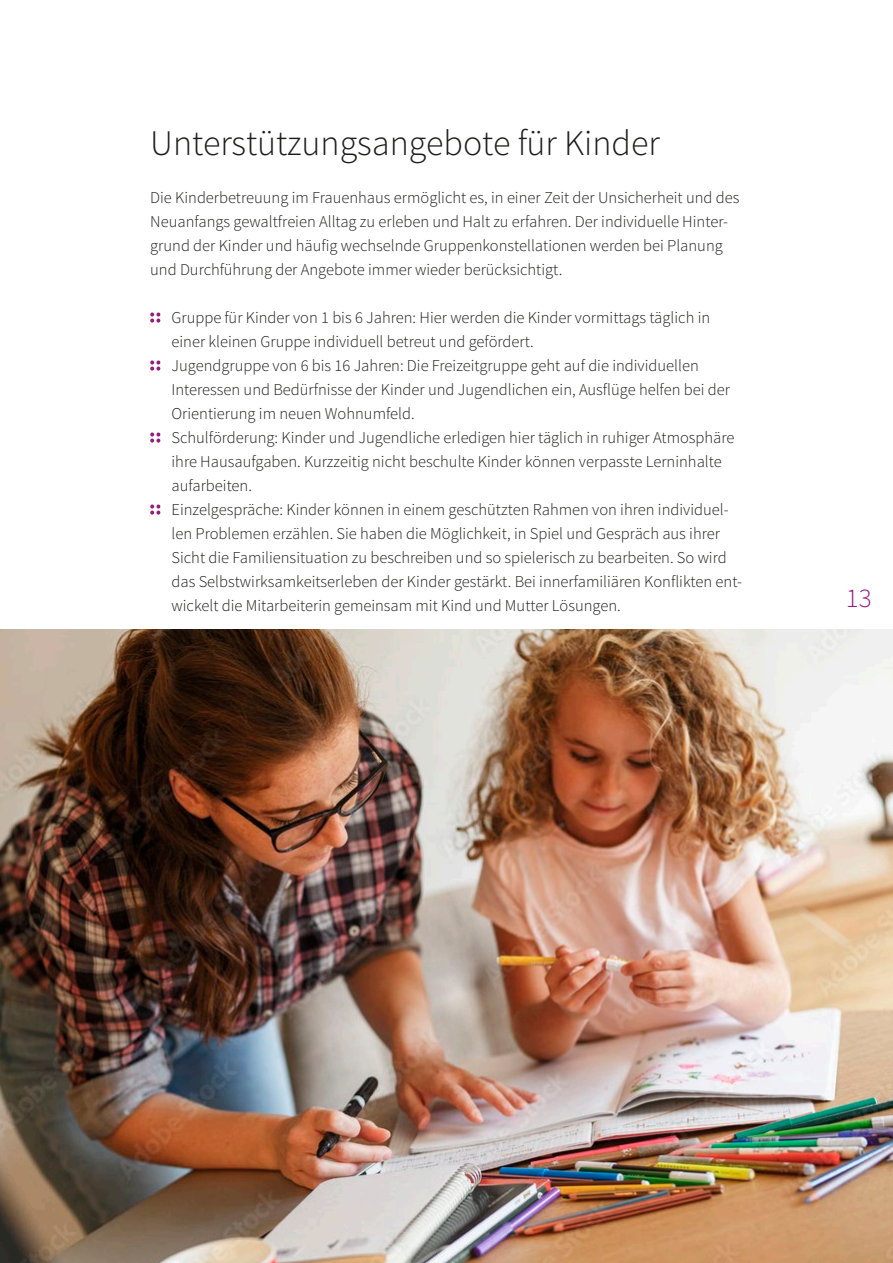
<style>
.page{position:relative;width:893px;height:1263px;background:#fff}
.page>*{position:absolute;margin:0;border:0;box-sizing:border-box;transform-origin:0 0}
.t1{font:300 36px "Source Sans Pro";color:#1c1c1a}
.t2{font:300 27px "Source Sans Pro";color:#961a80}
.t3{font:300 16.5px/24px "Source Sans Pro";color:#1c1c1a}
</style>
<div class="page">
<img style="left:0;top:629px;width:893px;height:634px">
<svg style="left:150px;top:312px;width:10px;height:11px"></svg>
<svg style="left:150px;top:360px;width:10px;height:11px"></svg>
<svg style="left:150px;top:432px;width:10px;height:11px"></svg>
<svg style="left:150px;top:504px;width:10px;height:11px"></svg>
<h1 class="t1" style="left:150px;top:121px;width:511px">Unterstützungsangebote für Kinder</h1>
<p class="t3" style="left:150px;top:185px;width:591px">Die Kinderbetreuung im Frauenhaus ermöglicht es, in einer Zeit der Unsicherheit und des Neuanfangs gewaltfreien Alltag zu erleben und Halt zu erfahren. Der individuelle Hinter&shy;grund der Kinder und häufig wechselnde Gruppenkonstellationen werden bei Planung und Durchführung der Angebote immer wieder berücksichtigt.</p>
<p class="t3" style="left:171px;top:305px;width:572px">Gruppe für Kinder von 1 bis 6 Jahren: Hier werden die Kinder vormittags täglich in einer kleinen Gruppe individuell betreut und gefördert.<br>Jugendgruppe von 6 bis 16 Jahren: Die Freizeitgruppe geht auf die individuellen Interessen und Bedürfnisse der Kinder und Jugendlichen ein, Ausflüge helfen bei der Orientierung im neuen Wohnumfeld.<br>Schulförderung: Kinder und Jugendliche erledigen hier täglich in ruhiger Atmosphäre ihre Hausaufgaben. Kurzzeitig nicht beschulte Kinder können verpasste Lerninhalte aufarbeiten.<br>Einzelgespräche: Kinder können in einem geschützten Rahmen von ihren individuel&shy;len Problemen erzählen. Sie haben die Möglichkeit, in Spiel und Gespräch aus ihrer Sicht die Familiensituation zu beschreiben und so spielerisch zu bearbeiten. So wird das Selbstwirksamkeitserleben der Kinder gestärkt. Bei innerfamiliären Konflikten ent&shy;wickelt die Mitarbeiterin gemeinsam mit Kind und Mutter Lösungen.</p>
<h2 class="t2" style="left:846px;top:582px;width:27px">13</h2>
</div>
